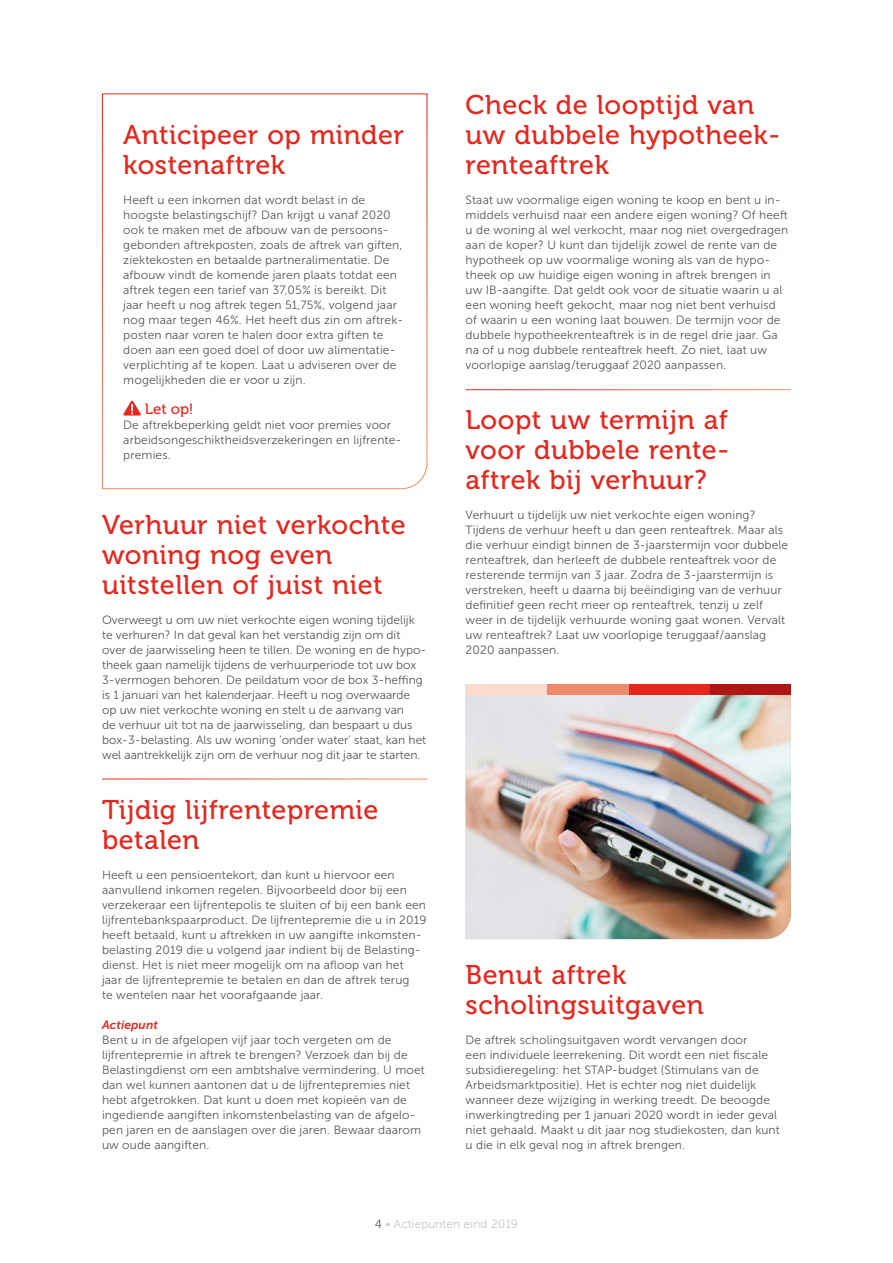
<style>
.page{position:relative;width:893px;height:1263px;background:#fff}
.page>*{position:absolute;margin:0;border:0;box-sizing:border-box;transform-origin:0 0}
.t1{font:27px/30px "Museo 500";letter-spacing:.02em;color:#e5271e}
.t2{font:15px "Museo 500";color:#e5271e}
.t3{font:12px/15px "Museo Sans 300";letter-spacing:.01em;color:#575756}
.t4{font:12px "Museo Sans 300";color:#c6c6c6}
.t5{font:italic 12px "Museo Sans 700";letter-spacing:.01em;color:#e5271e}
.s1{color:#575756}
</style>
<div class="page">
<svg style="left:102px;top:93px;width:326px;height:396px"></svg>
<img style="left:466px;top:694px;width:325px;height:245px">
<div style="left:710px;top:684px;width:81px;height:10px;background:#af1615"></div>
<div style="left:628px;top:684px;width:82px;height:10px;background:#e5271e"></div>
<div style="left:547px;top:684px;width:81px;height:10px;background:#f18a6c"></div>
<div style="left:466px;top:684px;width:81px;height:10px;background:#fcdcce"></div>
<h1 class="t1" style="left:123px;top:120px;width:282px">Anticipeer op minder kostenaftrek</h1>
<p class="t3" style="left:123px;top:192px;width:281px">Heeft u een inkomen dat wordt belast in de hoogste belastingschijf? Dan krijgt u vanaf 2020 ook te maken met de afbouw van de persoons&shy;gebonden aftrekposten, zoals de aftrek van giften, ziektekosten en betaalde partneralimentatie. De afbouw vindt de komende jaren plaats totdat een aftrek tegen een tarief van 37,05% is bereikt. Dit jaar heeft u nog aftrek tegen 51,75%, volgend jaar nog maar tegen 46%. Het heeft dus zin om aftrek&shy;posten naar voren te halen door extra giften te doen aan een goed doel of door uw alimentatie&shy;verplichting af te kopen. Laat u adviseren over de mogelijkheden die er voor u zijn.</p>
<p class="t2" style="left:145px;top:401px;width:50px">Let op!</p>
<p class="t3" style="left:123px;top:417px;width:280px">De aftrekbeperking geldt niet voor premies voor arbeidsongeschiktheidsverzekeringen en lijfrente&shy;premies.</p>
<h1 class="t1" style="left:102px;top:510px;width:305px">Verhuur niet verkochte woning nog even uitstellen of juist niet</h1>
<p class="t3" style="left:102px;top:612px;width:326px">Overweegt u om uw niet verkochte eigen woning tijdelijk te verhuren? In dat geval kan het verstandig zijn om dit over de jaarwisseling heen te tillen. De woning en de hypo&shy;theek gaan namelijk tijdens de verhuurperiode tot uw box 3-vermogen behoren. De peildatum voor de box 3-heffing is 1 januari van het kalenderjaar. Heeft u nog overwaarde op uw niet verkochte woning en stelt u de aanvang van<br>de verhuur uit tot na de jaarwisseling, dan bespaart u dus box-3-belasting. Als uw woning ‘onder water’ staat, kan het wel aantrekkelijk zijn om de verhuur nog dit jaar te starten.</p>
<h1 class="t1" style="left:102px;top:795px;width:278px">Tijdig lijfrentepremie betalen</h1>
<p class="t3" style="left:102px;top:867px;width:326px">Heeft u een pensioentekort, dan kunt u hiervoor een aanvullend inkomen regelen. Bijvoorbeeld door bij een verzekeraar een lijfrentepolis te sluiten of bij een bank een lijfrentebankspaarproduct. De lijfrentepremie die u in 2019 heeft betaald, kunt u aftrekken in uw aangifte inkomsten&shy;belasting 2019 die u volgend jaar indient bij de Belasting&shy;dienst. Het is niet meer mogelijk om na afloop van het jaar de lijfrentepremie te betalen en dan de aftrek terug<br>te wentelen naar het voorafgaande jaar.</p>
<p class="t5" style="left:102px;top:1018px;width:57px">Actiepunt</p>
<p class="t3" style="left:102px;top:1032px;width:324px">Bent u in de afgelopen vijf jaar toch vergeten om de lijfrentepremie in aftrek te brengen? Verzoek dan bij de Belastingdienst om een ambtshalve vermindering. U moet dan wel kunnen aantonen dat u de lijfrentepremies niet hebt afgetrokken. Dat kunt u doen met kopieën van de ingediende aangiften inkomstenbelasting van de afgelo&shy;pen jaren en de aanslagen over die jaren. Bewaar daarom uw oude aangiften.</p>
<h1 class="t1" style="left:466px;top:90px;width:316px">Check de looptijd van uw dubbele hypotheek&shy;renteaftrek</h1>
<p class="t3" style="left:466px;top:192px;width:324px">Staat uw voormalige eigen woning te koop en bent u in&shy;middels verhuisd naar een andere eigen woning? Of heeft u de woning al wel verkocht, maar nog niet overgedragen aan de koper? U kunt dan tijdelijk zowel de rente van de hypotheek op uw voormalige woning als van de hypo&shy;theek op uw huidige eigen woning in aftrek brengen in uw IB-aangifte. Dat geldt ook voor de situatie waarin u al een woning heeft gekocht, maar nog niet bent verhuisd of waarin u een woning laat bouwen. De termijn voor de dubbele hypotheekrenteaftrek is in de regel drie jaar. Ga na of u nog dubbele renteaftrek heeft. Zo niet, laat uw voorlopige aanslag/teruggaaf 2020 aanpassen.</p>
<h1 class="t1" style="left:466px;top:405px;width:265px;text-align:justify">Loopt uw termijn af voor dubbele rente&shy;aftrek bij verhuur?</h1>
<p class="t3" style="left:466px;top:507px;width:324px">Verhuurt u tijdelijk uw niet verkochte eigen woning?<br>Tijdens de verhuur heeft u dan geen renteaftrek. Maar als die verhuur eindigt binnen de 3-jaarstermijn voor dubbele renteaftrek, dan herleeft de dubbele renteaftrek voor de resterende termijn van 3 jaar. Zodra de 3-jaarstermijn is verstreken, heeft u daarna bij beëindiging van de verhuur definitief geen recht meer op renteaftrek, tenzij u zelf weer in de tijdelijk verhuurde woning gaat wonen. Vervalt uw renteaftrek? Laat uw voorlopige teruggaaf/aanslag 2020 aanpassen.</p>
<h1 class="t1" style="left:466px;top:960px;width:240px">Benut aftrek scholingsuitgaven</h1>
<p class="t3" style="left:466px;top:1032px;width:316px">De aftrek scholingsuitgaven wordt vervangen door<br>een individuele leerrekening. Dit wordt een niet fiscale subsidieregeling: het STAP-budget (Stimulans van de Arbeidsmarktpositie). Het is echter nog niet duidelijk wanneer deze wijziging in werking treedt. De beoogde inwerkingtreding per 1 januari 2020 wordt in ieder geval niet gehaald. Maakt u dit jaar nog studiekosten, dan kunt u die in elk geval nog in aftrek brengen.</p>
<p class="t4" style="left:375px;top:1218px;width:145px"><span class="s1">4</span> • Actiepunten eind 2019</p>
</div>
